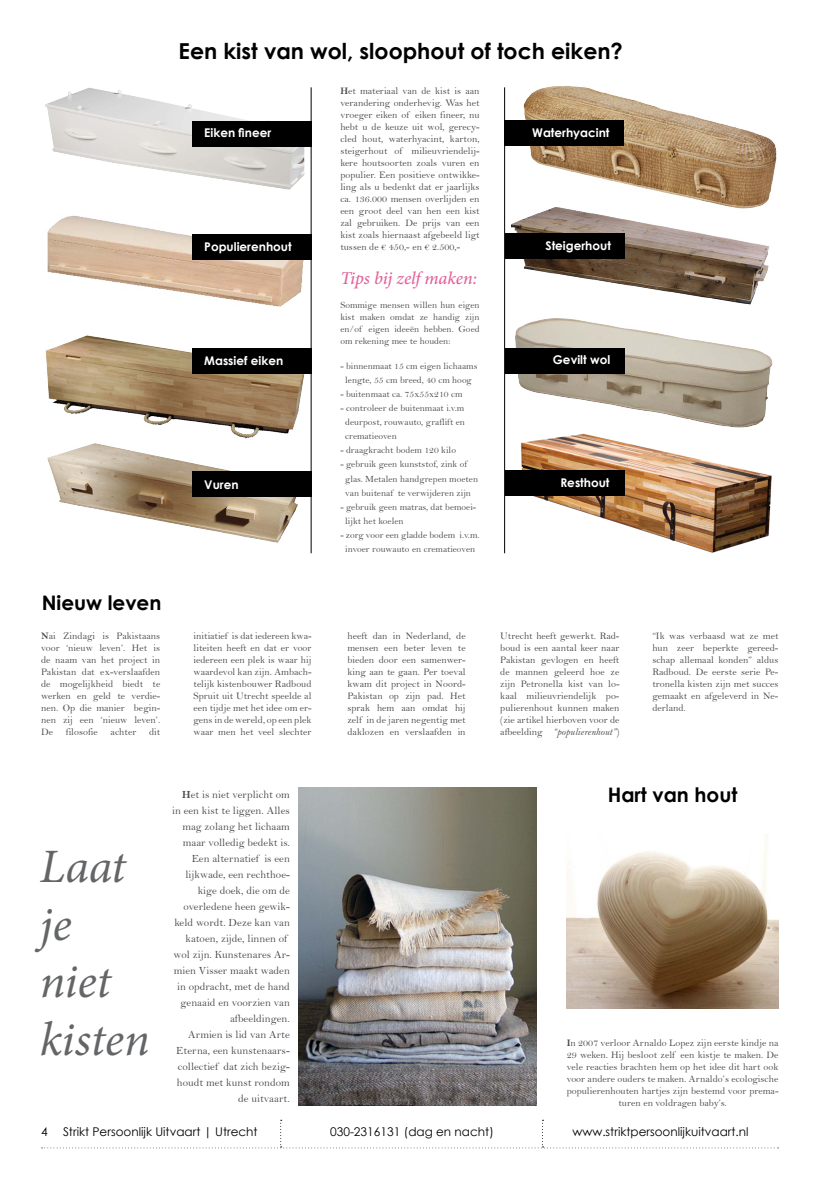
<style>
.page{position:relative;width:820px;height:1191px;background:#fff}
.page>*{position:absolute;margin:0;border:0;box-sizing:border-box;transform-origin:0 0}
.t1{font:italic 48px/57.6px "Minion Pro";letter-spacing:-.005em;color:#646567}
.t2{font:700 22px "Century Gothic";color:#000}
.t3{font:700 20px "Century Gothic";color:#000}
.t4{font:italic 500 18px "Minion Pro";letter-spacing:-.01em;color:#e1639a}
.t5{font:12px "Century Gothic";color:#000}
.t6{font:700 12px "Century Gothic";color:#fff}
.t7{font:11px/16px "Bell";letter-spacing:.005em;color:#4b4b4d;text-align:right}
.t8{font:10px/12px "Bell";letter-spacing:.005em;color:#4b4b4d;text-align:justify}
.t9{font:10px "Bell MT Italic";letter-spacing:.005em;color:#4b4b4d}
.t10{font:9.5px/14px "Bell";letter-spacing:.005em;color:#4b4b4d;text-align:justify}
.s1{font-family:"Bell MT Bold"}
.s2{font-family:"Bell"}
</style>
<div class="page">
<img style="left:45px;top:88px;width:259px;height:102px">
<img style="left:516px;top:448px;width:256px;height:105px">
<img style="left:47px;top:216px;width:257px;height:91px">
<img style="left:45px;top:315px;width:267px;height:124px">
<img style="left:47px;top:439px;width:265px;height:115px">
<img style="left:505px;top:184px;width:265px;height:100px">
<img style="left:505px;top:284px;width:268px;height:164px">
<div style="left:192px;top:348px;width:119px;height:25px;background:#000"></div>
<div style="left:192px;top:471px;width:119px;height:25px;background:#000"></div>
<div style="left:505px;top:471px;width:119px;height:25px;background:#000"></div>
<div style="left:505px;top:348px;width:119px;height:25px;background:#000"></div>
<div style="left:505px;top:234px;width:119px;height:25px;background:#000"></div>
<div style="left:192px;top:234px;width:119px;height:26px;background:#000"></div>
<hr style="left:310px;top:87px;width:1px;height:466px;background:#000">
<hr style="left:504px;top:87px;width:1px;height:466px;background:#000">
<img style="left:519px;top:85px;width:258px;height:127px">
<div style="left:504px;top:120px;width:119px;height:26px;background:#000"></div>
<img style="left:566px;top:833px;width:212px;height:176px">
<div style="left:192px;top:121px;width:119px;height:25px;background:#000"></div>
<img style="left:299px;top:787px;width:237px;height:319px">
<svg style="left:42px;top:1119px;width:736px;height:29px"></svg>
<h2 class="t2" style="left:178px;top:37px;width:445px">Een kist van wol, sloophout of toch eiken?</h2>
<h3 class="t3" style="left:42px;top:590px;width:121px">Nieuw leven</h3>
<p class="t8" style="left:41px;top:629px;width:121px"><span class="s1">N</span>ai Zindagi is Pakistaans voor ‘nieuw leven’. Het is de naam van het project in Pakistan dat ex-verslaafden de mogelijkheid biedt te werken en geld te verdie&shy;nen. Op die manier begin&shy;nen zij een ‘nieuw leven’.<br>De</p>
<p class="t8" style="left:66px;top:725px;width:34px">filosofie</p>
<p class="t8" style="left:111px;top:725px;width:27px">achter</p>
<p class="t8" style="left:149px;top:725px;width:13px">dit</p>
<p class="t8" style="left:340px;top:85px;width:141px"><span class="s1">H</span>et materiaal van de kist is aan verandering onderhevig. Was het vroeger eiken of eiken fineer, nu hebt u de keuze uit wol, gerecy&shy;cled hout, waterhyacint, karton, steigerhout of milieuvriendelij&shy;kere houtsoorten zoals vuren en populier. Een positieve ontwikke&shy;ling als u bedenkt dat er jaarlijks ca. 136.000 mensen overlijden en een groot deel van hen een kist zal gebruiken. De prijs van een kist zoals hiernaast afgebeeld ligt tussen de € 450,- en € 2.500,-</p>
<h3 class="t4" style="left:340px;top:266px;width:138px">Tips bij zelf maken:</h3>
<p class="t10" style="left:340px;top:299px;width:141px;line-height:12px">Sommige mensen willen hun eigen kist maken omdat ze handig zijn en/of eigen ideeën hebben. Goed om rekening mee te houden:</p>
<p class="t10" style="left:340px;top:359px;width:138px;text-align:center">- binnenmaat 15 cm eigen lichaams lengte, 55 cm breed, 40 cm hoog</p>
<p class="t10" style="left:340px;top:387px;width:124px">- buitenmaat ca. 75x55x210 cm</p>
<p class="t10" style="left:345px;top:401px;width:121px;text-indent:-5px">- controleer de buitenmaat i.v.m deurpost, rouwauto, graflift en crematieoven</p>
<p class="t10" style="left:340px;top:443px;width:117px">- draagkracht bodem 120 kilo</p>
<p class="t10" style="left:345px;top:457px;width:134px;text-align:left;text-indent:-5px">- gebruik geen kunststof, zink of glas. Metalen handgrepen moeten van buitenaf te verwijderen zijn</p>
<p class="t10" style="left:345px;top:499px;width:132px;text-indent:-5px">- gebruik geen matras, dat bemoei&shy;lijkt het koelen</p>
<p class="t10" style="left:340px;top:527px;width:141px;text-align:center">- zorg voor een gladde bodem i.v.m. invoer rouwauto en crematieoven</p>
<p class="t6" style="left:532px;top:125px;width:79px">Waterhyacint</p>
<p class="t6" style="left:204px;top:125px;width:68px">Eiken fineer</p>
<p class="t6" style="left:204px;top:239px;width:89px">Populierenhout</p>
<p class="t6" style="left:545px;top:238px;width:67px">Steigerhout</p>
<p class="t6" style="left:552px;top:352px;width:59px">Gevilt wol</p>
<p class="t6" style="left:204px;top:353px;width:80px">Massief eiken</p>
<p class="t6" style="left:204px;top:477px;width:36px">Vuren</p>
<p class="t6" style="left:560px;top:475px;width:51px">Resthout</p>
<p class="t8" style="left:347px;top:629px;width:120px">heeft dan in Nederland, de mensen een beter leven te bieden door een samenwer&shy;king aan te gaan. Per toeval kwam dit project in Noord-Pakistan op zijn pad. Het sprak hem aan omdat hij zelf in de jaren negentig met daklozen en verslaafden in</p>
<p class="t8" style="left:193px;top:630px;width:119px">initiatief is dat iedereen kwa&shy;liteiten heeft en dat er voor iedereen een plek is waar hij waardevol kan zijn. Ambach&shy;telijk kistenbouwer Radboud Spruit uit Utrecht speelde al een tijdje met het idee om er&shy;gens in de wereld, op een plek waar men het veel slechter</p>
<p class="t8" style="left:500px;top:629px;width:121px">Utrecht heeft gewerkt. Rad&shy;boud is een aantal keer naar Pakistan gevlogen en heeft de mannen geleerd hoe ze zijn Petronella kist van lo&shy;kaal milieuvriendelijk po&shy;pulierenhout kunnen maken (zie artikel hierboven voor de</p>
<p class="t9" style="left:500px;top:725px;width:121px"><span class="s2">afbeelding</span> “populierenhout”<span class="s2">)</span></p>
<p class="t8" style="left:652px;top:629px;width:127px">“Ik was verbaasd wat ze met hun zeer beperkte gereed&shy;schap allemaal konden” aldus Radboud. De eerste serie Pe&shy;tronella kisten zijn met succes gemaakt en afgeleverd in Ne&shy;derland.</p>
<h1 class="t1" style="left:40px;top:837px;width:111px">Laat je niet kisten</h1>
<p class="t7" style="left:172px;top:786px;width:119px"><span class="s1">H</span>et is niet verplicht om in een kist te liggen. Alles mag zolang het lichaam maar volledig bedekt is.<br>Een alternatief is een lijkwade, een rechthoe&shy;kige doek, die om de overledene heen gewik&shy;keld wordt. Deze kan van katoen, zijde, linnen of wol zijn. Kunstenares Ar&shy;mien Visser maakt waden in opdracht, met de hand genaaid en voorzien van afbeeldingen.<br>Armien is lid van Arte<br>Eterna, een kunstenaars&shy;collectief dat zich bezig&shy;houdt met kunst rondom de uitvaart.</p>
<h3 class="t3" style="left:607px;top:782px;width:131px">Hart van hout</h3>
<p class="t8" style="left:566px;top:1036px;width:213px;text-align:center"><span class="s1">I</span>n 2007 verloor Arnaldo Lopez zijn eerste kindje na 29 weken. Hij besloot zelf een kistje te maken. De vele reacties brachten hem op het idee dit hart ook voor andere ouders te maken. Arnaldo’s ecologische populierenhouten hartjes zijn bestemd voor prema&shy;turen en voldragen baby’s.</p>
<p class="t5" style="left:41px;top:1124px;width:8px">4</p>
<p class="t5" style="left:63px;top:1124px;width:196px">Strikt Persoonlijk Uitvaart | Utrecht</p>
<p class="t5" style="left:330px;top:1124px;width:165px">030-2316131 (dag en nacht)</p>
<p class="t5" style="left:572px;top:1124px;width:178px">www.striktpersoonlijkuitvaart.nl</p>
</div>
